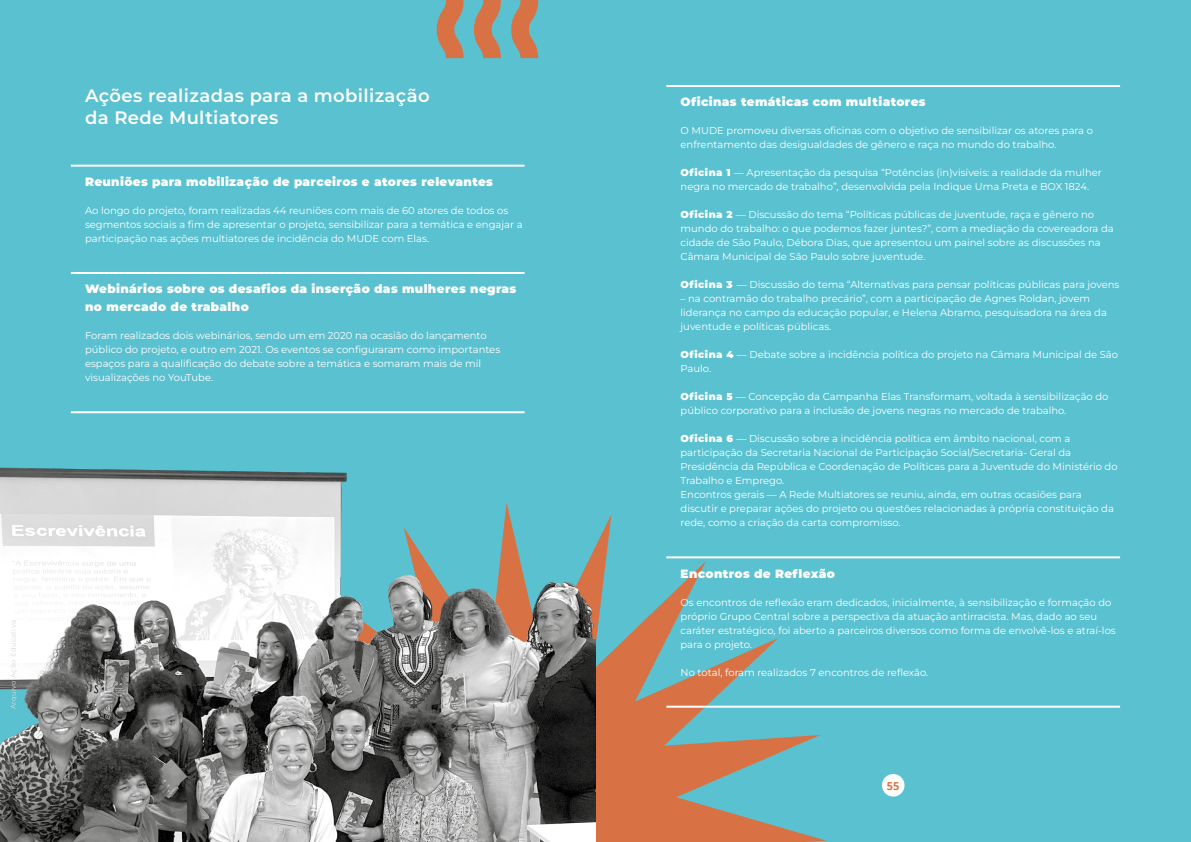
<style>
.page{position:relative;width:1191px;height:842px;background:#fff}
.page>*{position:absolute;margin:0;border:0;box-sizing:border-box;transform-origin:0 0}
.peso_03{font:600 18px/22px "Montserrat";letter-spacing:.02em;color:#fff}
.peso_04{font:900 12px/18px "Montserrat";letter-spacing:.03em;color:#fff}
.t1{font:700 11px "Open Sans";color:#d87244}
.corpo_tabela_m{font:10px/14px "Montserrat";color:#fff}
.fonte_cotas{font:7px "Montserrat";letter-spacing:.04em;color:#dadada}
.s1{font-weight:900}
</style>
<div class="page">
<div style="left:0;top:0;width:595px;height:842px;background:#5ac1d0"></div>
<div style="left:595px;top:0;width:596px;height:842px;background:#5ac1d0"></div>
<div style="left:882px;top:774px;width:22px;height:22px;background:#fff;border-radius:50%"></div>
<hr style="left:71px;top:165px;width:453px;height:2px;background:#fff">
<hr style="left:71px;top:272px;width:453px;height:2px;background:#fff">
<hr style="left:71px;top:411px;width:453px;height:2px;background:#fff">
<svg style="left:595px;top:514px;width:231px;height:328px"></svg>
<img style="left:0;top:467px;width:595px;height:375px">
<svg style="left:437px;top:0;width:26px;height:58px"></svg>
<svg style="left:474px;top:0;width:27px;height:58px"></svg>
<svg style="left:511px;top:0;width:27px;height:58px"></svg>
<hr style="left:666px;top:85px;width:454px;height:2px;background:#fff">
<hr style="left:666px;top:556px;width:454px;height:2px;background:#fff">
<hr style="left:666px;top:706px;width:454px;height:2px;background:#fff">
<p class="peso_03" style="left:85px;top:85px;width:346px">Ações realizadas para a mobilização da Rede Multiatores</p>
<p class="peso_04" style="left:85px;top:172px;width:409px">Reuniões para mobilização de parceiros e atores relevantes</p>
<p class="corpo_tabela_m" style="left:85px;top:203px;width:439px">Ao longo do projeto, foram realizadas 44 reuniões com mais de 60 atores de todos os segmentos sociais a fim de apresentar o projeto, sensibilizar para a temática e engajar a participação nas ações multiatores de incidência do MUDE com Elas.</p>
<p class="peso_04" style="left:85px;top:279px;width:433px">Webinários sobre os desafios da inserção das mulheres negras no mercado de trabalho</p>
<p class="corpo_tabela_m" style="left:85px;top:328px;width:417px">Foram realizados dois webinários, sendo um em 2020 na ocasião do lançamento público do projeto, e outro em 2021. Os eventos se configuraram como importantes espaços para a qualificação do debate sobre a temática e somaram mais de mil visualizações no YouTube.</p>
<p class="fonte_cotas" style="left:9px;top:709px;width:90px;rotate:-90deg">Arquivo Ação Educativa</p>
<p class="peso_04" style="left:680px;top:93px;width:247px">Oficinas temáticas com multiatores</p>
<p class="corpo_tabela_m" style="left:680px;top:123px;width:414px">O MUDE promoveu diversas oficinas com o objetivo de sensibilizar os atores para o enfrentamento das desigualdades de gênero e raça no mundo do trabalho.</p>
<p class="corpo_tabela_m" style="left:680px;top:165px;width:423px"><span class="s1">Oficina 1</span> — Apresentação da pesquisa “Potências (in)visíveis: a realidade da mulher negra no mercado de trabalho”, desenvolvida pela Indique Uma Preta e BOX 1824.</p>
<p class="corpo_tabela_m" style="left:680px;top:207px;width:435px"><span class="s1">Oficina 2</span> — Discussão do tema “Políticas públicas de juventude, raça e gênero no mundo do trabalho: o que podemos fazer juntes?”, com a mediação da covereadora da cidade de São Paulo, Débora Dias, que apresentou um painel sobre as discussões na Câmara Municipal de São Paulo sobre juventude.</p>
<p class="corpo_tabela_m" style="left:680px;top:277px;width:440px"><span class="s1">Oficina 3</span> — Discussão do tema “Alternativas para pensar políticas públicas para jovens</p>
<p class="corpo_tabela_m" style="left:680px;top:291px;width:428px">– na contramão do trabalho precário”, com a participação de Agnes Roldan, jovem liderança no campo da educação popular, e Helena Abramo, pesquisadora na área da juventude e políticas públicas.</p>
<p class="corpo_tabela_m" style="left:680px;top:347px;width:439px"><span class="s1">Oficina 4</span> — Debate sobre a incidência política do projeto na Câmara Municipal de São<br>Paulo.</p>
<p class="corpo_tabela_m" style="left:680px;top:389px;width:429px"><span class="s1">Oficina 5</span> — Concepção da Campanha Elas Transformam, voltada à sensibilização do público corporativo para a inclusão de jovens negras no mercado de trabalho.</p>
<p class="corpo_tabela_m" style="left:680px;top:431px;width:438px"><span class="s1">Oficina 6</span> — Discussão sobre a incidência política em âmbito nacional, com a participação da Secretaria Nacional de Participação Social/Secretaria- Geral da Presidência da República e Coordenação de Políticas para a Juventude do Ministério do Trabalho e Emprego.</p>
<p class="corpo_tabela_m" style="left:680px;top:487px;width:435px">Encontros gerais — A Rede Multiatores se reuniu, ainda, em outras ocasiões para discutir e preparar ações do projeto ou questões relacionadas à própria constituição da rede, como a criação da carta compromisso.</p>
<p class="peso_04" style="left:680px;top:564px;width:156px">Encontros de Reflexão</p>
<p class="corpo_tabela_m" style="left:680px;top:595px;width:437px">Os encontros de reflexão eram dedicados, inicialmente, à sensibilização e formação do próprio Grupo Central sobre a perspectiva da atuação antirracista. Mas, dado ao seu caráter estratégico, foi aberto a parceiros diversos como forma de envolvê-los e atraí-los para o projeto.</p>
<p class="corpo_tabela_m" style="left:680px;top:665px;width:249px">No total, foram realizados 7 encontros de reflexão.</p>
<p class="t1" style="left:887px;top:778px;width:14px">55</p>
</div>
